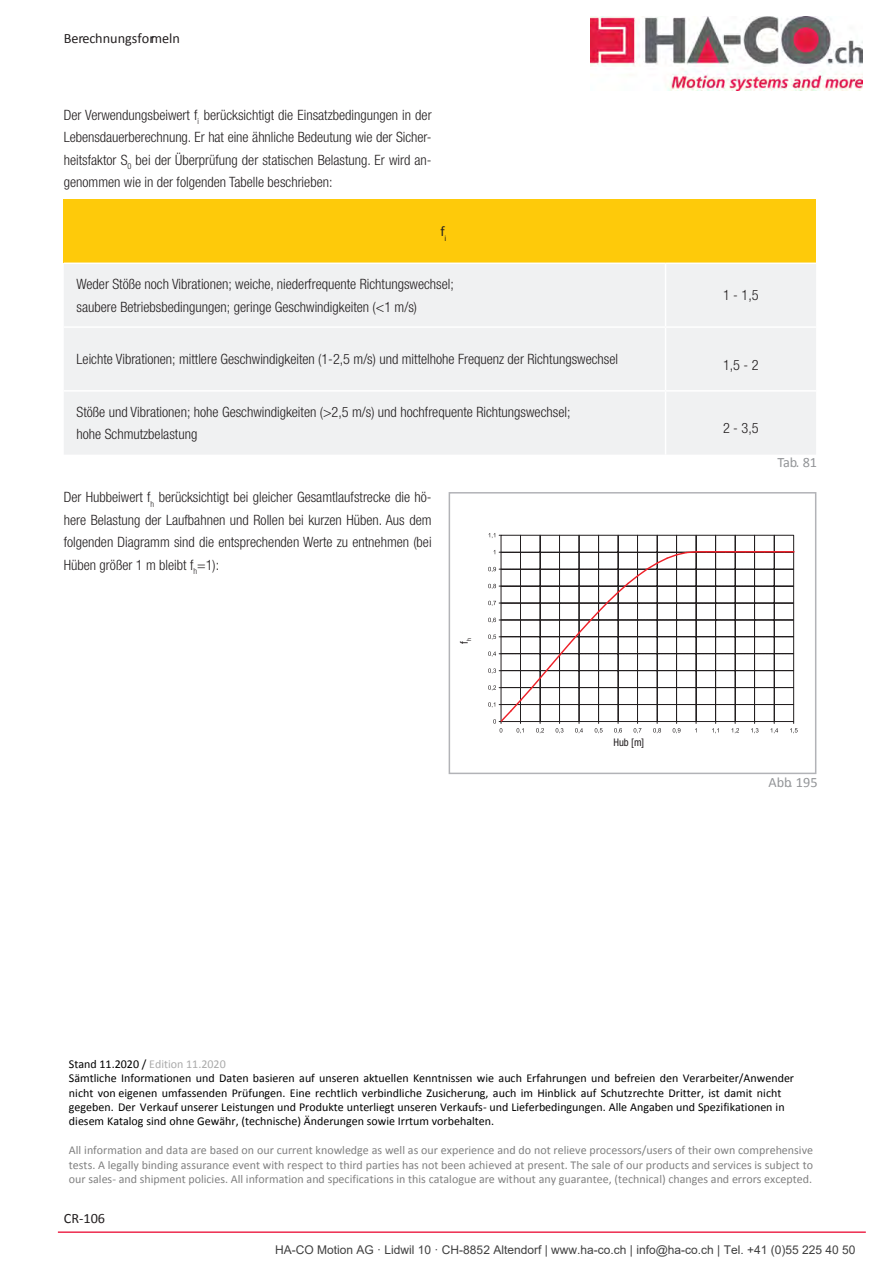
<style>
.page{position:relative;width:893px;height:1263px;background:#fff}
.page>*{position:absolute;margin:0;border:0;box-sizing:border-box;transform-origin:0 0}
.t1{font:300 condensed 14.25px/22.5px "Helvetica Neue LT Std";color:#231f20}
.t2{font:14.25px "Calibri";color:#231f20}
.t3{font:14.25px "Calibri";color:#939598}
.t4{font:12px/14.4px "Calibri";color:#000}
.t5{font:12px/14.4px "Calibri";color:#808080;text-align:justify}
.t6{font:12px "Arial";color:#404040}
.t7{font:condensed 10.5px "Helvetica Neue LT Std";color:#231f20}
.s1{color:#aaa}
</style>
<div class="page">
<div style="left:64px;top:199px;width:752px;height:64px;background:#feca0a"></div>
<div style="left:64px;top:264px;width:752px;height:190px;background:#f0f1f2"></div>
<hr style="left:665px;top:264px;width:1px;height:62px;background:#fff">
<hr style="left:64px;top:326px;width:601px;height:2px;background:#fff">
<hr style="left:665px;top:326px;width:151px;height:2px;background:#fff">
<hr style="left:665px;top:328px;width:1px;height:62px;background:#fff">
<hr style="left:64px;top:390px;width:601px;height:2px;background:#fff">
<hr style="left:665px;top:390px;width:151px;height:2px;background:#fff">
<hr style="left:665px;top:392px;width:1px;height:63px;background:#fff">
<div style="left:449px;top:492px;width:367px;height:282px;border:2px solid #b2b3b7"></div>
<svg style="left:488px;top:533px;width:310px;height:200px"></svg>
<hr style="left:58px;top:1231px;width:808px;height:2px;background:#ed2b4e">
<img style="left:590px;top:17px;width:272px;height:74px">
<p class="t2" style="left:64px;top:29px;width:118px">Berechnungsformeln</p>
<p class="t1" style="left:64px;top:103px;width:369px;text-align:justify">Der Verwendungsbeiwert f<sub>i</sub> berücksichtigt die Einsatzbedingungen in der Lebensdauerberechnung. Er hat eine ähnliche Bedeutung wie der Sicher&shy;heitsfaktor S<sub>0</sub> bei der Überprüfung der statischen Belastung. Er wird an&shy;genommen wie in der folgenden Tabelle beschrieben:</p>
<p class="t2" style="left:440px;top:223px;width:7px">f<sub>i</sub></p>
<p class="t1" style="left:77px;top:273px;width:379px">Weder Stöße noch Vibrationen; weiche, niederfrequente Richtungswechsel; saubere Betriebsbedingungen; geringe Geschwindigkeiten (&lt;1 m/s)</p>
<p class="t1" style="left:723px;top:284px;width:37px">1 - 1,5</p>
<p class="t1" style="left:77px;top:348px;width:543px">Leichte Vibrationen; mittlere Geschwindigkeiten (1-2,5 m/s) und mittelhohe Frequenz der Richtungswechsel</p>
<p class="t1" style="left:723px;top:353px;width:37px">1,5 - 2</p>
<p class="t1" style="left:77px;top:400px;width:495px">Stöße und Vibrationen; hohe Geschwindigkeiten (&gt;2,5 m/s) und hochfrequente Richtungswechsel; hohe Schmutzbelastung</p>
<p class="t1" style="left:723px;top:417px;width:37px">2 - 3,5</p>
<p class="t1" style="left:64px;top:486px;width:369px;text-align:justify">Der Hubbeiwert f<sub>h</sub> berücksichtigt bei gleicher Gesamtlaufstrecke die hö&shy;here Belastung der Laufbahnen und Rollen bei kurzen Hüben. Aus dem folgenden Diagramm sind die entsprechenden Werte zu entnehmen (bei Hüben größer 1 m bleibt f<sub>h</sub>=1):</p>
<p class="t3" style="left:777px;top:454px;width:41px">Tab. 81</p>
<p class="t7" style="left:458px;top:644px;width:7px;rotate:-90deg">f<sub>h</sub></p>
<p class="t7" style="left:613px;top:736px;width:32px">Hub [m]</p>
<p class="t3" style="left:768px;top:773px;width:51px">Abb. 195</p>
<p class="t4" style="left:69px;top:1056px;width:727px">Stand 11.2020 / <span class="s1">Edition 11.2020<br></span>Sämtliche Informationen und Daten basieren auf unseren aktuellen Kenntnissen wie auch Erfahrungen und befreien den Verarbeiter/Anwender nicht von eigenen umfassenden Prüfungen. Eine rechtlich verbindliche Zusicherung, auch im Hinblick auf Schutzrechte Dritter, ist damit nicht gegeben. Der Verkauf unserer Leistungen und Produkte unterliegt unseren Verkaufs- und Lieferbedingungen. Alle Angaben und Spezifikationen in diesem Katalog sind ohne Gewähr, (technische) Änderungen sowie Irrtum vorbehalten.</p>
<p class="t5" style="left:69px;top:1143px;width:746px">All information and data are based on our current knowledge as well as our experience and do not relieve processors/users of their own comprehensive tests. A legally binding assurance event with respect to third parties has not been achieved at present. The sale of our products and services is subject to our sales- and shipment policies. All information and specifications in this catalogue are without any guarantee, (technical) changes and errors excepted.</p>
<p class="t2" style="left:64px;top:1210px;width:43px">CR-106</p>
<p class="t6" style="left:275px;top:1242px;width:582px">HA-CO Motion AG · Lidwil 10 · CH-8852 Altendorf | www.ha-co.ch | info@ha-co.ch | Tel. +41 (0)55 225 40 50</p>
</div>
